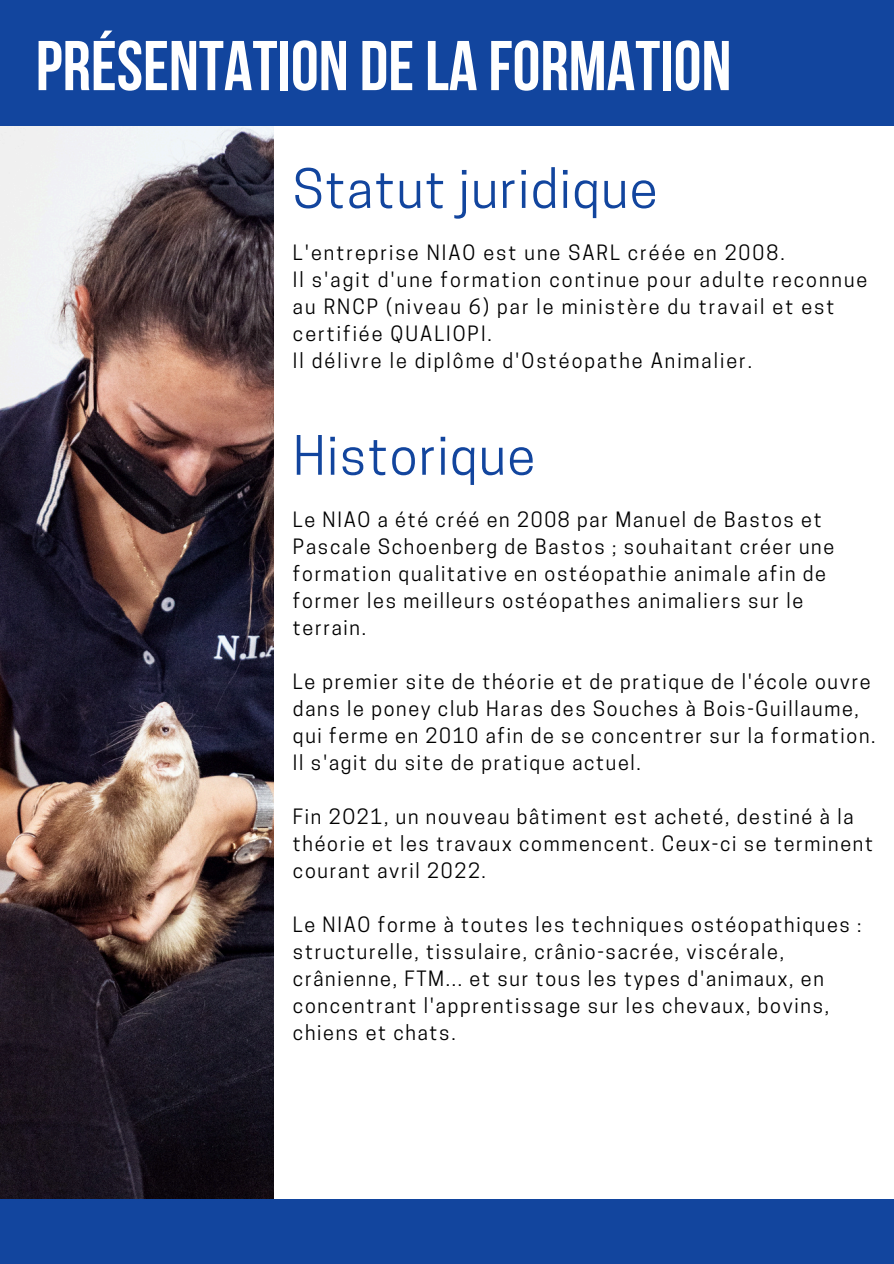
<style>
.page{position:relative;width:894px;height:1264px;background:#fff}
.page>*{position:absolute;margin:0;border:0;box-sizing:border-box;transform-origin:0 0}
.t1{font:700 70.2px "Bebas Neue";color:#fff}
.t2{font:51px "Cooper Hewitt";letter-spacing:.03em;color:#12459e}
.t3{font:19.8px/27px "Cooper Hewitt";letter-spacing:.085em;color:#000}
</style>
<div class="page">
<img style="left:0;top:126px;width:273px;height:1073px">
<div style="left:0;top:0;width:893px;height:126px;background:#12459e"></div>
<div style="left:0;top:1199px;width:893px;height:64px;background:#12459e"></div>
<p class="t1" style="left:36px;top:37px;width:697px">PRÉSENTATION DELA FORMATION</p>
<p class="t2" style="left:293px;top:170px;width:366px">Statut juridique</p>
<h1 class="t3" style="left:293px;top:242px;width:493px">L'entreprise NIAO est une SARL créée en 2008.</h1>
<h2 class="t3" style="left:293px;top:269px;width:575px">Il s'agit d'une formation continue pour adulte reconnue au RNCP (niveau 6) par le ministère du travail et est certifiée QUALIOPI.</h2>
<p class="t3" style="left:293px;top:350px;width:460px">Il délivre le diplôme d'Ostéopathe Animalier.</p>
<p class="t2" style="left:293px;top:436px;width:243px">Historique</p>
<p class="t3" style="left:293px;top:508px;width:542px">Le NIAO a été créé en 2008 par Manuel de Bastos et Pascale Schoenberg de Bastos ; souhaitant créer une formation qualitative en ostéopathie animale afin de former les meilleurs ostéopathes animaliers sur le terrain.</p>
<h2 class="t3" style="left:293px;top:670px;width:584px">Le premier site de théorie et de pratique de l'école ouvre dans le poney club Haras des Souches à Bois-Guillaume, qui ferme en 2010 afin de se concentrer sur la formation.<br>Il s'agit du site de pratique actuel.</h2>
<p class="t3" style="left:293px;top:805px;width:581px">Fin 2O21, un nouveau bâtiment est acheté, destiné à la théorie et les travaux commencent. Ceux-ci se terminent courant avril 2022.</p>
<p class="t3" style="left:293px;top:913px;width:570px">Le NIAO forme à toutes les techniques ostéopathiques : structurelle, tissulaire, crânio-sacrée, viscérale, crânienne, FTM... et sur tous les types d'animaux, en concentrant l'apprentissage sur les chevaux, bovins, chiens et chats.</p>
</div>
